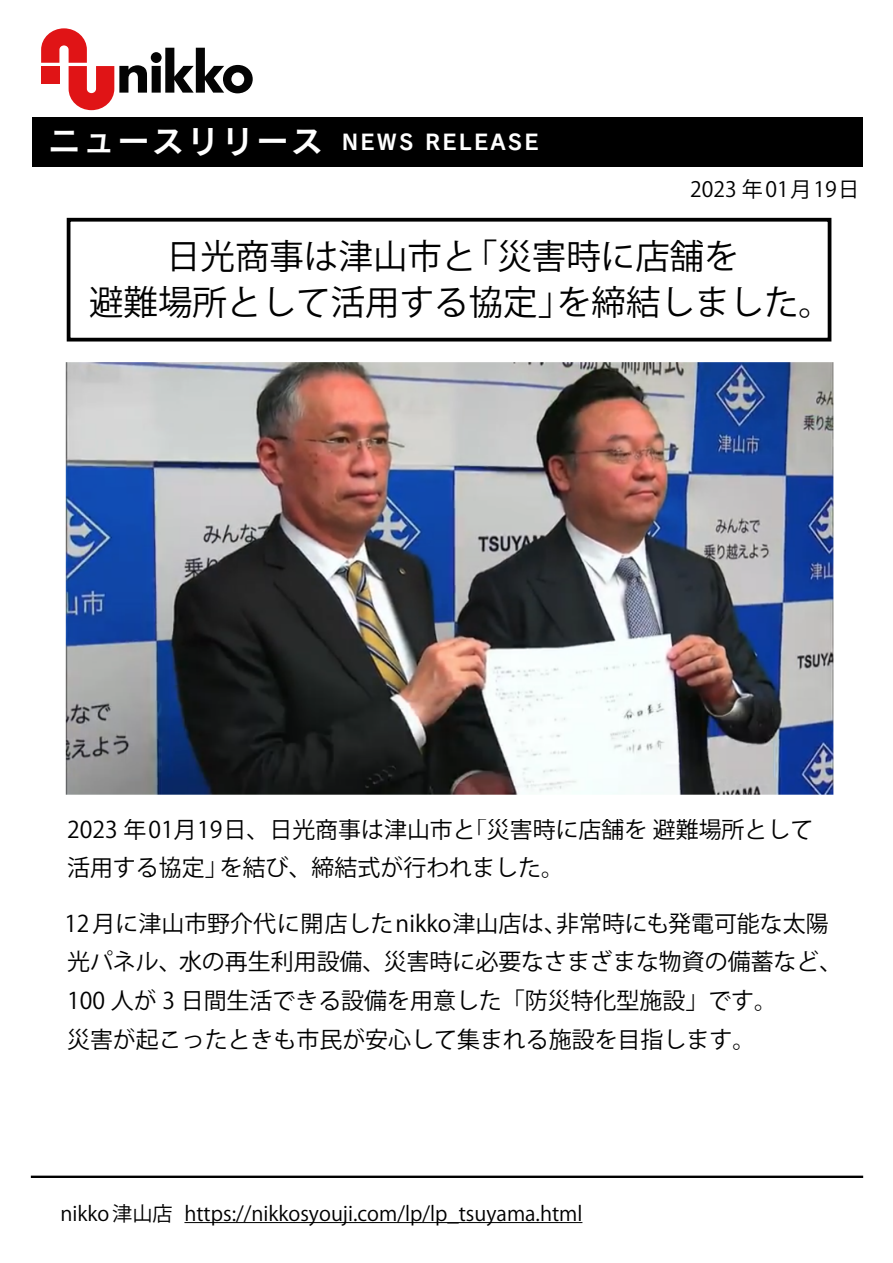
<style>
.page{position:relative;width:893px;height:1263px;background:#fff}
.page>*{position:absolute;margin:0;border:0;box-sizing:border-box;transform-origin:0 0}
.t1{font:34.5px/46px "Koz Go Pr 6 N";color:#000;text-align:center}
.t2{font:22.95px/38.7px "Koz Go Pr 6 N";color:#000}
.t3{font:21.15px "Koz Go Pr 6 N";color:#000}
.t4{font:21px "Rodin Pro B";letter-spacing:.1em;color:#fff}
.t5{font:20.1px "Koz Go Pr 6 N";color:#000}
.s1{font-size:31.65px}
</style>
<div class="page">
<hr style="left:184px;top:1222px;width:398px;height:1px;background:#000">
<svg style="left:41px;top:28px;width:212px;height:82px"></svg>
<div style="left:41px;top:66px;width:18px;height:17px;background:#e01416"></div>
<div style="left:32px;top:117px;width:830px;height:49px;background:#000"></div>
<div style="left:31px;top:1175px;width:832px;height:3px;background:#000;border:2px solid #000"></div>
<div style="left:67px;top:218px;width:764px;height:123px;border:4px solid #000"></div>
<img style="left:65px;top:362px;width:769px;height:433px">
<p class="t4" style="left:48px;top:128px;width:492px"><span class="s1">ニュースリリース</span> NEWS RELEASE</p>
<p class="t3" style="left:690px;top:177px;width:171px">2023 年01月19日</p>
<h1 class="t1" style="left:89px;top:234px;width:745px">日光商事は津山市と「災害時に店舗を<br>避難場所として活用する協定」を締結しました。</h1>
<p class="t2" style="left:67px;top:810px;width:748px">2023 年01月19日、日光商事は津山市と「災害時に店舗を 避難場所として活用する協定」を結び、締結式が行われました。</p>
<p class="t2" style="left:64px;top:904px;width:780px">12月に津山市野介代に開店したnikko津山店は、非常時にも発電可能な太陽光パネル、水の再生利用設備、災害時に必要なさまざまな物資の備蓄など、100 人が 3 日間生活できる設備を用意した「防災特化型施設」です。<br>災害が起こったときも市民が安心して集まれる施設を目指します。</p>
<p class="t5" style="left:61px;top:1202px;width:523px">nikko津山店 https://nikkosyouji.com/lp/lp_tsuyama.html</p>
</div>
